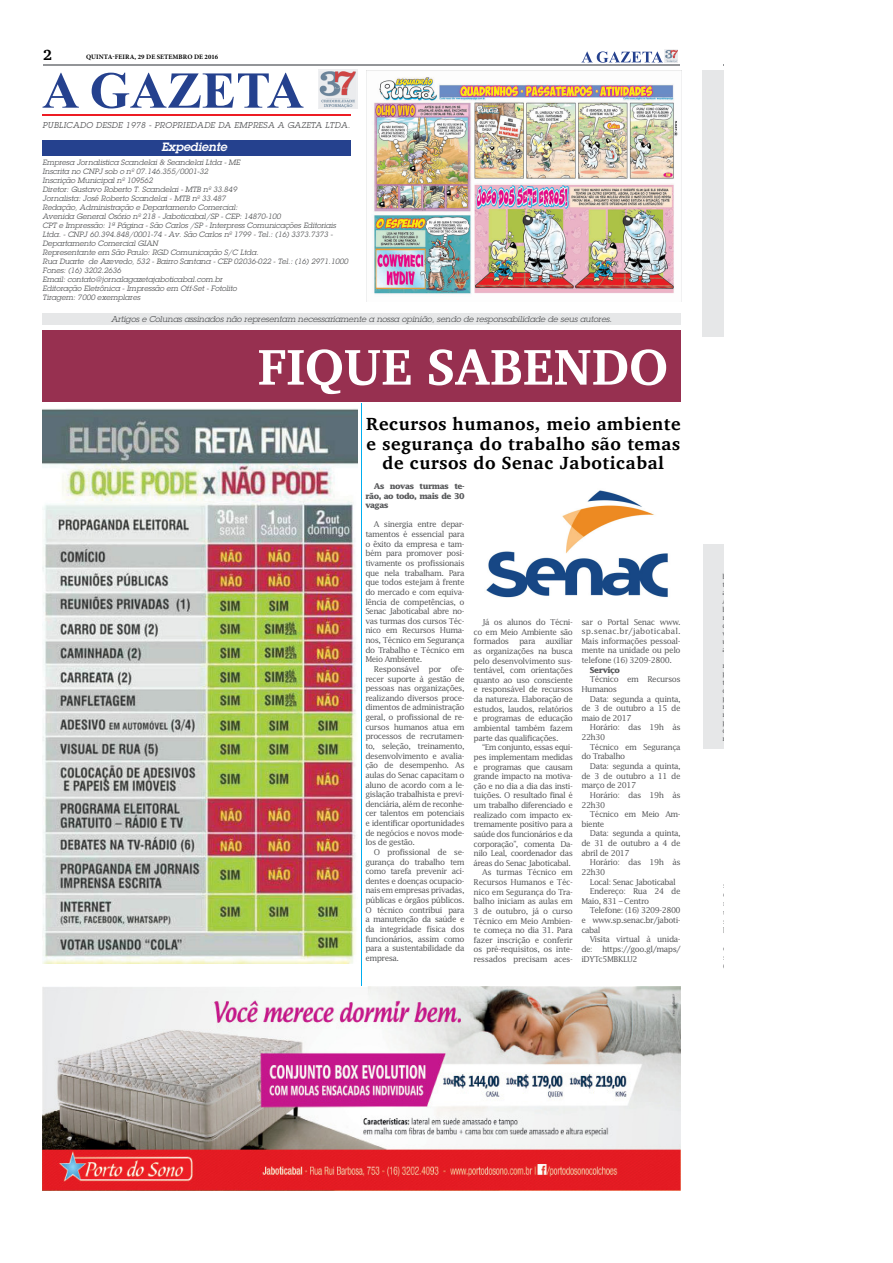
<style>
.page{position:relative;width:893px;height:1263px;background:#fff}
.page>*{position:absolute;margin:0;border:0;box-sizing:border-box;transform-origin:0 0}
.t1{font:700 51.45px "Charis SIL";color:#fff}
.t2{font:700 18px/19.5px "Charis SIL";letter-spacing:.03em;color:#000;text-align:center}
.t3{font:700 15px "Charis SIL";color:#000}
.t4{font:italic 600 11.85px "Lubalin Graph";color:#fff}
.t5{font:italic 8.25px "Lubalin Graph";color:#515254}
.t6{font:italic 8.25px "Lubalin Graph";letter-spacing:.04em;color:#515254}
.t7{font:7.95px/9.6px "Lucida";letter-spacing:-.06em;color:#58595b;text-align:justify}
.t8{font:700 7.95px/9.6px "Lucida";letter-spacing:-.06em;color:#58595b;text-align:justify}
.t9{font:italic 7.5px/9px "Lubalin Graph";color:#515254}
.t10{font:7.5px "Lucida";color:#58595b}
.t11{font:700 6.75px "Minion Pro";letter-spacing:.01em;color:#000}
</style>
<div class="page">
<hr style="left:43px;top:65px;width:637px;height:1px;background:#939598">
<svg style="left:581px;top:50px;width:97px;height:13px"></svg>
<div style="left:703px;top:545px;width:20px;height:204px;background:#e6e7e8"></div>
<svg style="left:42px;top:73px;width:261px;height:35px"></svg>
<img style="left:318px;top:69px;width:39px;height:40px">
<hr style="left:43px;top:114px;width:308px;height:2px;background:#ed1c24">
<div style="left:43px;top:140px;width:308px;height:16px;background:#25418e"></div>
<div style="left:43px;top:313px;width:637px;height:11px;background:#e6e7e8"></div>
<div style="left:42px;top:331px;width:638px;height:71px;background:#973050"></div>
<div style="left:702px;top:70px;width:21px;height:266px;background:#e6e7e8"></div>
<hr style="left:361px;top:404px;width:1px;height:787px;background:#00aeef">
<img style="left:43px;top:986px;width:638px;height:205px">
<img style="left:42px;top:408px;width:315px;height:555px">
<img style="left:486px;top:490px;width:182px;height:108px">
<img style="left:366px;top:70px;width:315px;height:232px">
<h3 class="t3" style="left:43px;top:47px;width:10px">2</h3>
<p class="t11" style="left:86px;top:55px;width:134px">QUINTA-FEIRA, 29 DE SETEMBRO DE 2016</p>
<p class="t6" style="left:43px;top:122px;width:309px">PUBLICADO DESDE 1978 - PROPRIEDADE DA EMPRESA A GAZETA LTDA.</p>
<h3 class="t4" style="left:161px;top:142px;width:67px">Expediente</h3>
<p class="t9" style="left:43px;top:159px;width:307px">Empresa Jornalistica Scandelai &amp; Seandelai Ltda - ME<br>Inscrita no CNPJ sob o nº 07.146.355/0001-32<br>Inscrição Municipal nº 109562<br>Diretor: Gustavo Roberto T. Scandelai - MTB nº 33.849<br>Jornalista: José Roberto Scandelai - MTB nº 33.487<br>Redação, Administração e Departamento Comercial:<br>Avenida General Osório nº 218 - Jaboticabal/SP - CEP: 14870-100<br>CPT e Impressão: 1ª Página - São Carlos /SP - Interpress Comunicações Editoriais Ltda. - CNPJ 60.394.848/0001-74 - Av. São Carlos nº 1799 - Tel.: (16) 3373.7373 - Departamento Comercial GIAN<br>Representante em São Paulo: RGD Comunicação S/C Ltda.<br>Rua Duarte de Azevedo, 532 - Bairro Santana - CEP 02036-022 - Tel.: (16) 2971.1000<br>Fones: (16) 3202.2636<br>Email: contato@jornalagazetajaboticabal.com.br<br>Editoração Eletrônica - Impressão em Off-Set - Fotolito<br>Tiragem: 7000 exemplares</p>
<p class="t5" style="left:111px;top:315px;width:502px">Artigos e Colunas assinados não representam necessariamente a nossa opinião, sendo de responsabilidade de seus autores.</p>
<h1 class="t1" style="left:258px;top:339px;width:412px">FIQUE SABENDO</h1>
<h2 class="t2" style="left:366px;top:415px;width:316px">Recursos humanos, meio ambiente e segurança do trabalho são temas de cursos do Senac Jaboticabal</h2>
<p class="t8" style="left:365px;top:482px;width:101px;text-indent:9px">As novas turmas te&shy;rão, ao todo, mais de 30 vagas</p>
<p class="t7" style="left:365px;top:520px;width:101px;text-indent:9px">A sinergia entre depar&shy;tamentos é essencial para o êxito da empresa e tam&shy;bém para promover posi&shy;tivamente os profissionais que nela trabalham. Para que todos estejam à frente do mercado e com equiva&shy;lência de competências, o Senac Jaboticabal abre no&shy;vas turmas dos cursos Téc&shy;nico em Recursos Huma&shy;nos, Técnico em Segurança do Trabalho e Técnico em Meio Ambiente.</p>
<p class="t7" style="left:365px;top:665px;width:101px;text-indent:9px">Responsável por ofe&shy;recer suporte à gestão de pessoas nas organizações, realizando diversos proce&shy;dimentos de administração geral, o profissional de re&shy;cursos humanos atua em processos de recrutamen&shy;to, seleção, treinamento, desenvolvimento e avalia&shy;ção de desempenho. As aulas do Senac capacitam o aluno de acordo com a le&shy;gislação trabalhista e previ&shy;denciária, além de reconhe&shy;cer talentos em potenciais e identificar oportunidades de negócios e novos mode&shy;los de gestão.</p>
<p class="t7" style="left:365px;top:848px;width:101px;text-indent:9px">O profissional de se&shy;gurança do trabalho tem como tarefa prevenir aci&shy;dentes e doenças ocupacio&shy;nais em empresas privadas, públicas e órgãos públicos.<br>O técnico contribui para a manutenção da saúde e da integridade física dos funcionários, assim como para a sustentabilidade da empresa.</p>
<p class="t7" style="left:581px;top:617px;width:101px">sar o Portal Senac www. sp.senac.br/jaboticabal.<br>Mais informações pessoal&shy;mente na unidade ou pelo telefone (16) 3209-2800.</p>
<p class="t8" style="left:590px;top:666px;width:32px">Serviço</p>
<p class="t7" style="left:581px;top:675px;width:101px;text-indent:9px">Técnico em Recursos<br>Humanos</p>
<p class="t7" style="left:581px;top:694px;width:101px;text-indent:9px">Data: segunda a quinta, de 3 de outubro a 15 de maio de 2017</p>
<p class="t7" style="left:581px;top:723px;width:101px;text-indent:9px">Horário: das 19h às<br>22h30</p>
<p class="t7" style="left:581px;top:743px;width:101px;text-indent:9px">Técnico em Segurança do Trabalho</p>
<p class="t7" style="left:581px;top:762px;width:101px;text-indent:9px">Data: segunda a quinta, de 3 de outubro a 11 de março de 2017</p>
<p class="t7" style="left:581px;top:791px;width:101px;text-indent:9px">Horário: das 19h às<br>22h30</p>
<p class="t7" style="left:581px;top:810px;width:101px;text-indent:9px">Técnico em Meio Am&shy;biente</p>
<p class="t7" style="left:581px;top:829px;width:101px;text-indent:9px">Data: segunda a quinta, de 31 de outubro a 4 de abril de 2017</p>
<p class="t7" style="left:581px;top:858px;width:101px;text-indent:9px">Horário: das 19h às<br>22h30</p>
<p class="t7" style="left:590px;top:877px;width:88px">Local: Senac Jaboticabal</p>
<p class="t7" style="left:590px;top:887px;width:92px">Endereço: Rua 24 de</p>
<p class="t7" style="left:581px;top:897px;width:69px">Maio, 831 – Centro</p>
<p class="t7" style="left:590px;top:906px;width:92px">Telefone: (16) 3209-2800</p>
<p class="t7" style="left:581px;top:916px;width:101px">e www.sp.senac.br/jaboti-</p>
<p class="t7" style="left:581px;top:926px;width:21px">cabal</p>
<p class="t7" style="left:590px;top:935px;width:92px">Visita virtual à unida-</p>
<p class="t7" style="left:581px;top:945px;width:101px">de: https://goo.gl/maps/</p>
<p class="t7" style="left:581px;top:954px;width:58px">iDYTc5MBKLU2</p>
<p class="t7" style="left:473px;top:618px;width:101px;text-indent:9px">Já os alunos do Técni&shy;co em Meio Ambiente são formados para auxiliar as organizações na busca pelo desenvolvimento sus&shy;tentável, com orientações quanto ao uso consciente e responsável de recursos da natureza. Elaboração de estudos, laudos, relatórios e programas de educação ambiental também fazem parte das qualificações.</p>
<p class="t7" style="left:473px;top:743px;width:101px;text-align:right">“Em conjunto, essas equi&shy;pes implementam medidas e programas que causam grande impacto na motiva&shy;ção e no dia a dia das insti&shy;tuições. O resultado final é um trabalho diferenciado e realizado com impacto ex&shy;tremamente positivo para a saúde dos funcionários e da corporação”, comenta Da&shy;nilo Leal, coordenador das áreas do Senac Jaboticabal.<br>As turmas Técnico em<br>Recursos Humanos e Téc&shy;nico em Segurança do Tra&shy;balho iniciam as aulas em<br>3 de outubro, já o curso<br>Técnico em Meio Ambien&shy;te começa no dia 31. Para fazer inscrição e conferir os pré-requisitos, os inte&shy;ressados precisam aces-</p>
<p class="t10" style="left:723px;top:891px;width:11px">de</p>
</div>
